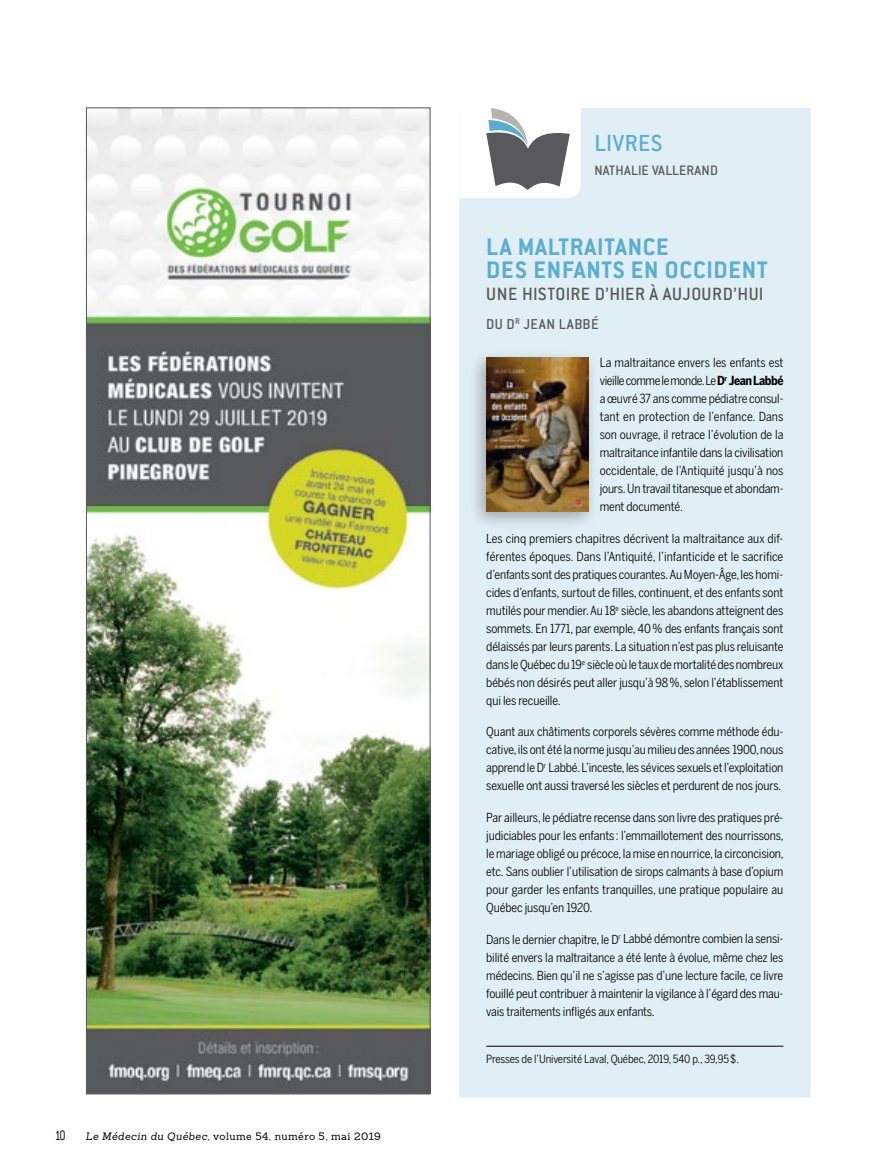
<style>
.page{position:relative;width:878px;height:1175px;background:#fff}
.page>*{position:absolute;margin:0;border:0;box-sizing:border-box;transform-origin:0 0}
.t1{font:700 26.25px/22.5px "Conduit ITC Std";letter-spacing:.03em;color:#5cadce}
.t2{font:500 25.5px "Conduit ITC Std";letter-spacing:.02em;color:#5cadce}
.t3{font:500 19.5px "Conduit ITC Std";letter-spacing:.025em;color:#58595b}
.t4{font:500 15.75px "Conduit ITC Std";letter-spacing:.03em;color:#58595b}
.t5{font:500 15px "Conduit ITC Std";letter-spacing:.02em;color:#58595b}
.t6{font:300 15px "Conduit ITC Std";color:#000;scale:.8 1}
.t7{font:12.3px/18px "Benton Sans Cond";letter-spacing:-.015em;color:#000;text-align:justify}
.t8{font:11.25px "Benton Sans Cond";letter-spacing:-.01em;color:#000}
.t9{font:10.5px "Sanchez Slab";letter-spacing:.04em;color:#000}
.s1{font-style:italic}
.s2{font-weight:700}
</style>
<div class="page">
<div style="left:459px;top:108px;width:351px;height:989px;background:#e0eef5"></div>
<hr style="left:486px;top:1045px;width:297px;height:1px;background:#000">
<svg style="left:459px;top:108px;width:121px;height:90px"></svg>
<div style="left:468px;top:350px;width:131px;height:181px;background:#000;opacity:.3"></div>
<img style="left:486px;top:358px;width:103px;height:153px">
<img style="left:88px;top:109px;width:340px;height:983px">
<p class="t6" style="left:54px;top:1126px;width:16px">10</p>
<p class="t9" style="left:86px;top:1129px;width:297px"><span class="s1">Le Médecin du Québec</span>, volume 54, numéro 5, mai 2019</p>
<h2 class="t2" style="left:594px;top:128px;width:70px">LIVRES</h2>
<p class="t5" style="left:594px;top:162px;width:125px">NATHALIE VALLERAND</p>
<h1 class="t1" style="left:486px;top:235px;width:283px">LA MALTRAITANCE<br>DES ENFANTS EN OCCIDENT</h1>
<h3 class="t3" style="left:486px;top:282px;width:279px">UNE HISTOIRE D’HIER À AUJOURD’HUI</h3>
<p class="t4" style="left:486px;top:314px;width:114px">DU D<sup>R</sup> JEAN LABBÉ</p>
<p class="t7" style="left:599px;top:354px;width:185px">La maltraitance envers les enfants est vieille comme le monde. Le <span class="s2">D</span><sup>r</sup> <span class="s2">Jean Labbé </span>a œuvré 37 ans comme pédiatre consul&shy;tant en protection de l’enfance. Dans son ouvrage, il retrace l’évolution de la maltraitance infantile dans la civilisation occidentale, de l’Antiquité jusqu’à nos jours. Un travail titanesque et abondam&shy;ment documenté.</p>
<p class="t7" style="left:486px;top:529px;width:299px">Les cinq premiers chapitres décrivent la maltraitance aux dif&shy;férentes époques. Dans l’Antiquité, l’infanticide et le sacrifice d’enfants sont des pratiques courantes. Au Moyen-Âge, les homi&shy;cides d’enfants, surtout de filles, continuent, et des enfants sont mutilés pour mendier. Au 18<sup>e</sup> siècle, les abandons atteignent des sommets. En 1771, par exemple, 40% des enfants français sont délaissés par leurs parents. La situation n’est pas plus reluisante dans le Québec du 19<sup>e</sup> siècle où le taux de mortalité des nombreux bébés non désirés peut aller jusqu’à 98%, selon l’établissement qui les recueille.</p>
<p class="t7" style="left:486px;top:723px;width:299px">Quant aux châtiments corporels sévères comme méthode édu&shy;cative, ils ont été la norme jusqu’au milieu des années 1900, nous apprend le D<sup>r</sup> Labbé. L’inceste, les sévices sexuels et l’exploitation sexuelle ont aussi traversé les siècles et perdurent de nos jours.</p>
<p class="t7" style="left:486px;top:808px;width:299px">Par ailleurs, le pédiatre recense dans son livre des pratiques pré&shy;judiciables pour les enfants: l’emmaillotement des nourrissons, le mariage obligé ou précoce, la mise en nourrice, la circoncision, etc. Sans oublier l’utilisation de sirops calmants à base d’opium pour garder les enfants tranquilles, une pratique populaire au Québec jusqu’en 1920.</p>
<p class="t7" style="left:486px;top:930px;width:299px">Dans le dernier chapitre, le D<sup>r</sup> Labbé démontre combien la sensi&shy;bilité envers la maltraitance a été lente à évolue, même chez les médecins. Bien qu’il ne s’agisse pas d’une lecture facile, ce livre fouillé peut contribuer à maintenir la vigilance à l’égard des mau&shy;vais traitements infligés aux enfants.</p>
<p class="t8" style="left:486px;top:1052px;width:254px">Presses de l’Université Laval, Québec, 2019, 540 p., 39,95$.</p>
</div>
